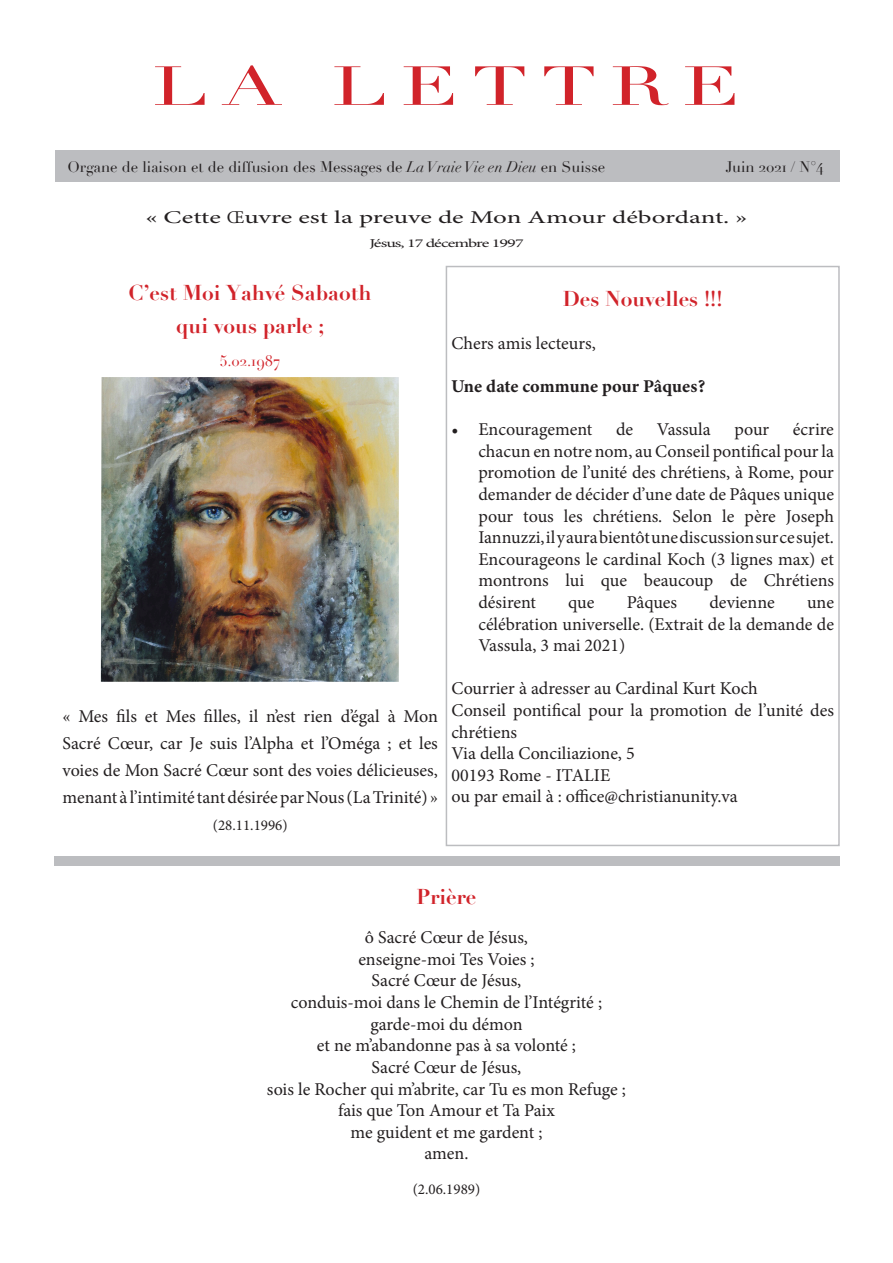
<style>
.page{position:relative;width:893px;height:1263px;background:#fff}
.page>*{position:absolute;margin:0;border:0;box-sizing:border-box;transform-origin:0 0}
.t1{font:54px "Didot";letter-spacing:.17em;color:#d1232a;scale:1.5 1}
.t2{font:700 21px "Didot";color:#d1232a}
.t3{font:18px/21.6px "Minion Pro";color:#231f20;text-align:justify}
.t4{font:18px "Minion Pro";color:#231f20;scale:1.5 1}
.t5{font:18px "Minion Variable Concept";color:#231f20}
.t6{font:15px "Didot";color:#231f20}
.t7{font:15px "Minion Pro";color:#231f20}
.t8{font:15px "Didot";color:#d1232a}
.t9{font:12px "Minion Pro";letter-spacing:-.05em;color:#231f20;scale:1.5 1}
.s1{font-style:italic}
</style>
<div class="page">
<div style="left:446px;top:266px;width:394px;height:580px;border:2px solid #bcbdc0"></div>
<img style="left:101px;top:377px;width:298px;height:305px">
<div style="left:55px;top:150px;width:785px;height:32px;background:#bcbdc0"></div>
<div style="left:54px;top:856px;width:786px;height:9px;background:#bcbdc0"></div>
<p class="t1" style="left:153px;top:54px;width:393px">LA LETTRE</p>
<p class="t6" style="left:68px;top:158px;width:539px">Organe de liaison et de diffusion des Messages de <span class="s1">La Vraie Vie en Dieu</span> en Suisse</p>
<p class="t6" style="left:726px;top:158px;width:99px">Juin 2021 / N°4</p>
<p class="t4" style="left:145px;top:205px;width:403px">« Cette Œuvre est la preuve de Mon Amour débordant. »</p>
<p class="t9" style="left:369px;top:235px;width:104px">Jésus, 17 décembre 1997</p>
<p class="t2" style="left:129px;top:280px;width:245px">C’est Moi Yahvé Sabaoth</p>
<p class="t2" style="left:176px;top:313px;width:150px">qui vous parle ;</p>
<p class="t8" style="left:220px;top:352px;width:62px">5.02.1987</p>
<p class="t3" style="left:63px;top:703px;width:377px;line-height:27px">« Mes fils et Mes filles, il n’est rien d’égal à Mon Sacré Cœur, car Je suis l’Alpha et l’Oméga ; et les voies de Mon Sacré Cœur sont des voies délicieuses, menant à l’intimité tant désirée par Nous (La Trinité) »</p>
<p class="t7" style="left:213px;top:816px;width:76px">(28.11.1996)</p>
<p class="t2" style="left:563px;top:285px;width:161px">Des Nouvelles !!!</p>
<p class="t3" style="left:451px;top:332px;width:146px">Chers amis lecteurs,</p>
<p class="t5" style="left:451px;top:374px;width:255px">Une date commune pour Pâques?</p>
<p class="t3" style="left:451px;top:419px;width:142px">• Encouragement</p>
<p class="t3" style="left:616px;top:419px;width:19px">de</p>
<p class="t3" style="left:657px;top:419px;width:55px">Vassula</p>
<p class="t3" style="left:734px;top:419px;width:36px">pour</p>
<p class="t3" style="left:478px;top:419px;width:357px;text-indent:314px">écrire chacun en notre nom, au Conseil pontifical pour la promotion de l’unité des chrétiens, à Rome, pour demander de décider d’une date de Pâques unique pour tous les chrétiens. Selon le père Joseph Iannuzzi, il y aura bientôt une discussion sur ce sujet.<br>Encourageons le cardinal Koch (3 lignes max) et montrons lui que beaucoup de Chrétiens désirent</p>
<p class="t3" style="left:568px;top:591px;width:28px">que</p>
<p class="t3" style="left:627px;top:591px;width:52px">Pâques</p>
<p class="t3" style="left:709px;top:591px;width:67px">devienne</p>
<p class="t3" style="left:478px;top:591px;width:357px;text-indent:329px">une célébration universelle. (Extrait de la demande de Vassula, 3 mai 2021)</p>
<p class="t3" style="left:451px;top:678px;width:308px">Courrier à adresser au Cardinal Kurt Koch</p>
<p class="t3" style="left:451px;top:699px;width:384px">Conseil pontifical pour la promotion de l’unité des chrétiens</p>
<p class="t3" style="left:451px;top:743px;width:185px">Via della Conciliazione, 5</p>
<p class="t3" style="left:451px;top:764px;width:160px">00193 Rome - ITALIE</p>
<p class="t3" style="left:451px;top:786px;width:288px">ou par email à : office@christianunity.va</p>
<p class="t2" style="left:417px;top:883px;width:61px">Prière</p>
<p class="t3" style="left:365px;top:927px;width:165px">ô Sacré Cœur de Jésus,</p>
<p class="t3" style="left:358px;top:948px;width:178px">enseigne-moi Tes Voies ;</p>
<p class="t3" style="left:372px;top:970px;width:151px">Sacré Cœur de Jésus,</p>
<p class="t3" style="left:291px;top:992px;width:313px">conduis-moi dans le Chemin de l’Intégrité ;</p>
<p class="t3" style="left:370px;top:1013px;width:154px">garde-moi du démon</p>
<p class="t3" style="left:317px;top:1035px;width:261px">et ne m’abandonne pas à sa volonté ;</p>
<p class="t3" style="left:372px;top:1056px;width:151px">Sacré Cœur de Jésus,</p>
<p class="t3" style="left:267px;top:1078px;width:361px">sois le Rocher qui m’abrite, car Tu es mon Refuge ;</p>
<p class="t3" style="left:338px;top:1100px;width:218px">fais que Ton Amour et Ta Paix</p>
<p class="t3" style="left:350px;top:1121px;width:194px">me guident et me gardent ;</p>
<p class="t3" style="left:424px;top:1143px;width:46px">amen.</p>
<p class="t7" style="left:413px;top:1179px;width:69px">(2.06.1989)</p>
</div>
